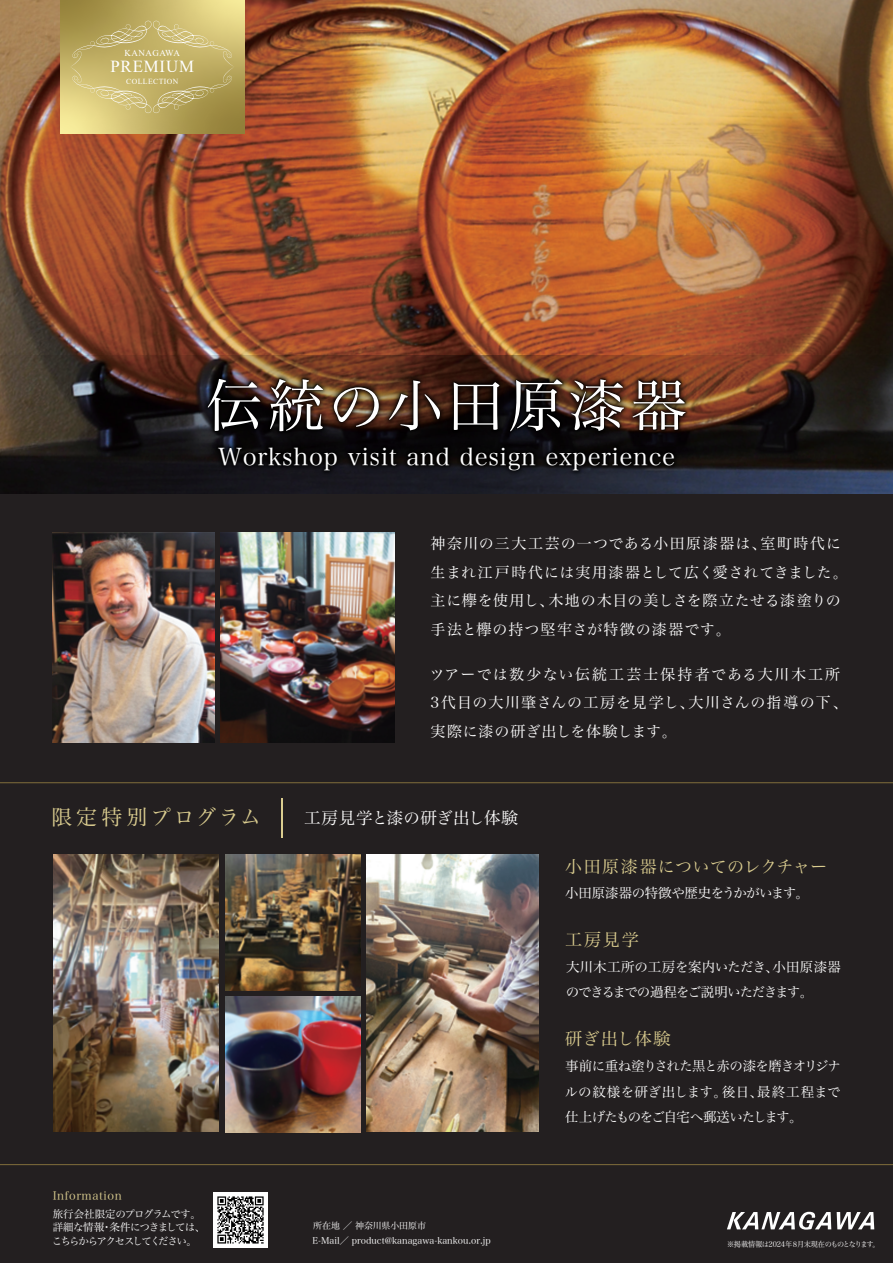
<style>
.page{position:relative;width:893px;height:1263px;background:#231f20}
.page>*{position:absolute;margin:0;border:0;box-sizing:border-box;transform-origin:0 0}
.t1{font:57px "Hira Min Pro W3";letter-spacing:.06em;color:#fff}
.t2{font:24px "Hira Min Pro W3";letter-spacing:.03em;color:#fff}
.t3{font:21px "Hira Min Pro W3";letter-spacing:.12em;color:#dacc8f}
.t4{font:17.1px "Hira Min Pro W3";letter-spacing:.025em;color:#dacc8f}
.t5{font:16.8px "Times New Roman";letter-spacing:.05em;color:#fff}
.t6{font:16.5px "Hira Min Pro W3";letter-spacing:.005em;color:#fff}
.t7{font:15px/28.5px "Hira Min Pro W3";letter-spacing:.065em;color:#fff}
.t8{font:13.5px/25.5px "Hira Min Pro W3";letter-spacing:-.045em;color:#fff;text-align:justify}
.t9{font:11.4px "Hira Min Pro W3";letter-spacing:.05em;color:#dacc8f}
.t10{font:10.5px/13.5px "Hira Min Pro W3";letter-spacing:-.115em;color:#fff}
.t11{font:9px/15px "Hira Min Pro W3";color:#fff}
.t12{font:9px "Times New Roman";letter-spacing:.05em;color:#fff}
.t13{font:7.8px "Times New Roman";letter-spacing:.05em;color:#fff}
.t14{font:7.5px "Hira Min Pro W3";letter-spacing:-.055em;color:#fff;scale:.95 1}
</style>
<div class="page">
<img style="left:53px;top:854px;width:166px;height:278px">
<img style="left:53px;top:532px;width:161px;height:210px">
<img style="left:225px;top:996px;width:135px;height:136px">
<img style="left:225px;top:854px;width:135px;height:136px">
<img style="left:367px;top:854px;width:171px;height:278px">
<img style="left:0;top:0;width:893px;height:355px">
<img style="left:220px;top:532px;width:174px;height:210px">
<svg style="left:0;top:355px;width:893px;height:139px"></svg>
<hr style="left:0;top:782px;width:893px;height:1px;background:#816e3b">
<hr style="left:0;top:1164px;width:893px;height:1px;background:#816e3b">
<svg style="left:837px;top:1212px;width:37px;height:17px"></svg>
<svg style="left:727px;top:1212px;width:104px;height:17px"></svg>
<hr style="left:281px;top:799px;width:1px;height:39px;background:#dacc8f">
<svg style="left:60px;top:0;width:184px;height:133px;background:#c3b266"></svg>
<svg style="left:70px;top:21px;width:165px;height:92px;background:#c5b46c"></svg>
<img style="left:213px;top:1192px;width:55px;height:55px">
<img style="left:199px;top:370px;width:495px;height:81px">
<img style="left:204px;top:375px;width:485px;height:71px">
<img style="left:210px;top:438px;width:472px;height:41px">
<img style="left:216px;top:443px;width:461px;height:32px">
<p class="t12" style="left:125px;top:47px;width:57px">KANAGAWA</p>
<p class="t5" style="left:110px;top:57px;width:85px">PREMIUM</p>
<p class="t13" style="left:126px;top:77px;width:54px">COLLECTION</p>
<h1 class="t1" style="left:206px;top:357px;width:483px">伝統の小田原漆器</h1>
<h2 class="t2" style="left:218px;top:436px;width:458px">Workshop visit and design experience</h2>
<p class="t7" style="left:430px;top:528px;width:419px">神奈川の三大工芸の一つである小田原漆器は、室町時代に生まれ江戸時代には実用漆器として広く愛されてきました。主に欅を使用し、木地の木目の美しさを際立たせる漆塗りの手法と欅の持つ堅牢さが特徴の漆器です。</p>
<p class="t7" style="left:429px;top:658px;width:420px">ツアーでは数少ない伝統工芸士保持者である大川木工所<br>3代目の大川肇さんの工房を見学し、大川さんの指導の下、実際に漆の研ぎ出しを体験します。</p>
<h3 class="t3" style="left:51px;top:799px;width:212px">限定特別プログラム</h3>
<p class="t6" style="left:304px;top:804px;width:215px">工房見学と漆の研ぎ出し体験</p>
<p class="t9" style="left:53px;top:1185px;width:71px">Information</p>
<p class="t10" style="left:52px;top:1206px;width:155px">旅行会社限定のプログラムです。詳細な情報・条件につきましては、こちらからアクセスしてください。</p>
<p class="t11" style="left:313px;top:1217px;width:180px">所在地 ／ 神奈川県小田原市<br>E-Mail／ product@kanagawa-kankou.or.jp</p>
<p class="t4" style="left:565px;top:852px;width:264px">小田原漆器についてのレクチャー</p>
<p class="t8" style="left:565px;top:879px;width:245px">小田原漆器の特徴や歴史をうかがいます。</p>
<p class="t4" style="left:565px;top:925px;width:75px">工房見学</p>
<p class="t8" style="left:566px;top:953px;width:277px">大川木工所の工房を案内いただき、小田原漆器のできるまでの過程をご説明いただきます。</p>
<p class="t4" style="left:565px;top:1023px;width:107px">研ぎ出し体験</p>
<p class="t8" style="left:565px;top:1052px;width:278px">事前に重ね塗りされた黒と赤の漆を磨きオリジナルの紋様を研ぎ出します。後日、最終工程まで仕上げたものをご自宅へ郵送いたします。</p>
<p class="t14" style="left:727px;top:1237px;width:162px">※掲載情報は2024年８月末現在のものとなります。</p>
</div>
